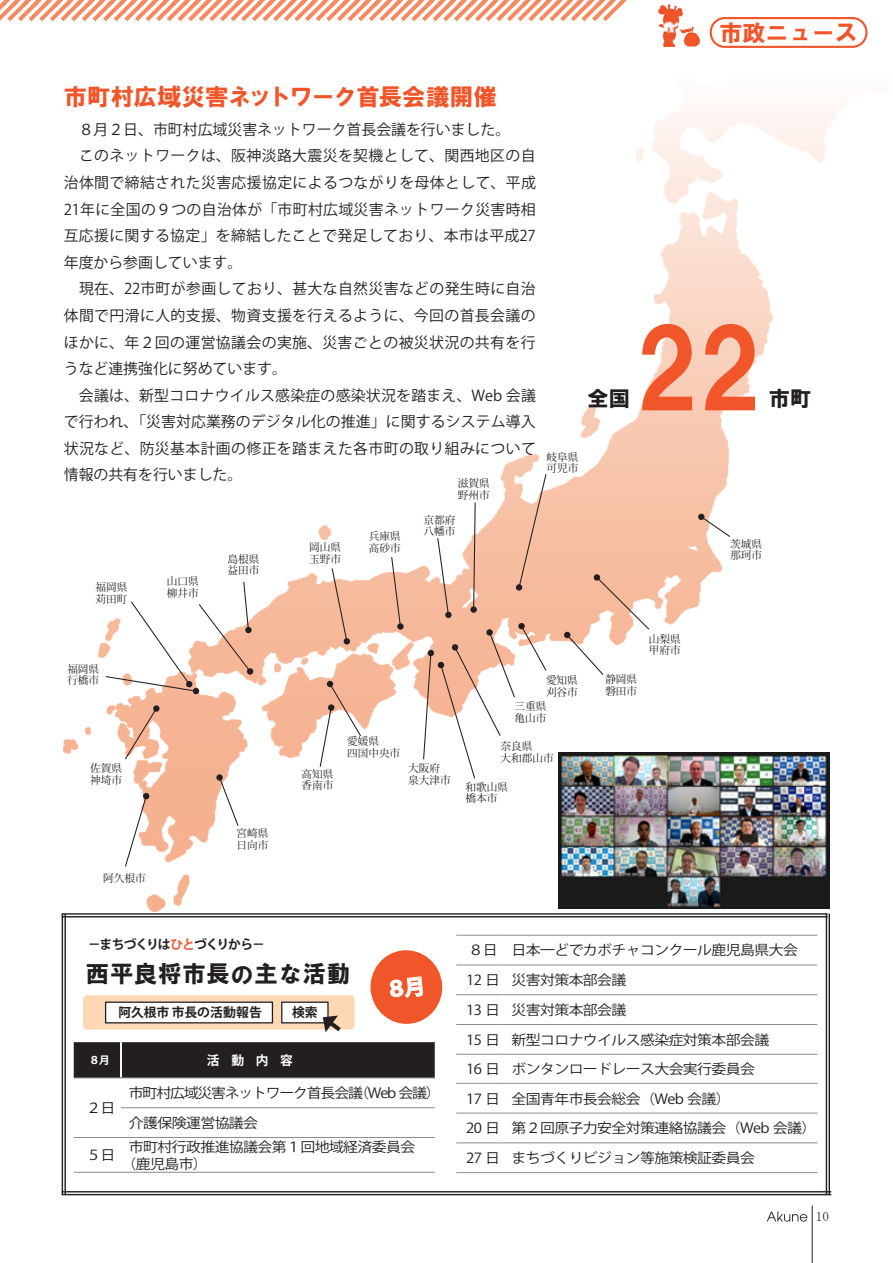
<style>
.page{position:relative;width:893px;height:1263px;background:#fff}
.page>*{position:absolute;margin:0;border:0;box-sizing:border-box;transform-origin:0 0}
.t1{font:106.35px "HGS Soei Kakugothic UB";color:#f1562a}
.t2{font:23.4px "HGS Soei Kakugothic UB";letter-spacing:-.01em;color:#f1562a}
.t3{font:23.4px "HGS Soei Kakugothic UB";letter-spacing:.03em;color:#231f20}
.t4{font:23.1px "HGS Soei Kakugothic UB";color:#f1562a}
.t5{font:21.3px "HGS Soei Kakugothic UB";color:#231f20}
.t6{font:14.85px/26.5px "Koz Go Pr 6 N";letter-spacing:.02em;color:#231f20}
.t7{font:13.8px "Koz Go Pr 6 N";letter-spacing:-.04em;color:#231f20;scale:1.08 1}
.t8{font:13.8px/29.7px "Koz Go Pr 6 N";letter-spacing:-.08em;color:#231f20;scale:1.08 1}
.t9{font:13.35px "MS Mincho";color:#231f20}
.t10{font:700 12.75px "Koz Go Pr 6 N";letter-spacing:-.07em;color:#231f20}
.t11{font:700 12.75px "Koz Go Pr 6 N";color:#fff}
.t12{font:700 12.75px "Koz Go Pr 6 N";letter-spacing:.005em;color:#231f20}
.t13{font:700 12.75px "Koz Go Pr 6 N";letter-spacing:-.03em;color:#231f20}
.t14{font:10.65px/11.7px "Koz Min Pr 6 N";color:#231f20}
.t15{font:700 10.65px "Koz Go Pr 6 N";color:#fff}
.s1{color:#f1562a}
</style>
<div class="page">
<hr style="left:812px;top:1205px;width:1px;height:58px;background:#231f20">
<svg style="left:767px;top:1211px;width:40px;height:10px"></svg>
<img style="left:64px;top:107px;width:778px;height:805px">
<svg style="left:124px;top:793px;width:25px;height:75px"></svg>
<svg style="left:218px;top:776px;width:21px;height:51px"></svg>
<svg style="left:216px;top:774px;width:7px;height:7px"></svg>
<svg style="left:124px;top:707px;width:34px;height:53px"></svg>
<div style="left:153px;top:705px;width:7px;height:7px;background:#231f20;border-radius:50%"></div>
<svg style="left:105px;top:581px;width:147px;height:113px"></svg>
<div style="left:247px;top:668px;width:6px;height:7px;background:#231f20;border-radius:50%"></div>
<svg style="left:331px;top:567px;width:19px;height:77px"></svg>
<svg style="left:390px;top:556px;width:12px;height:72px"></svg>
<svg style="left:397px;top:623px;width:7px;height:7px"></svg>
<svg style="left:422px;top:625px;width:125px;height:155px"></svg>
<div style="left:518px;top:623px;width:7px;height:6px;background:#231f20;border-radius:50%"></div>
<svg style="left:564px;top:576px;width:86px;height:100px"></svg>
<div style="left:594px;top:574px;width:6px;height:7px;background:#231f20;border-radius:50%"></div>
<svg style="left:437px;top:537px;width:13px;height:79px"></svg>
<div style="left:445px;top:612px;width:7px;height:6px;background:#231f20;border-radius:50%"></div>
<svg style="left:473px;top:501px;width:3px;height:106px"></svg>
<div style="left:470px;top:606px;width:7px;height:7px;background:#231f20;border-radius:50%"></div>
<svg style="left:518px;top:473px;width:29px;height:116px"></svg>
<div style="left:516px;top:584px;width:6px;height:7px;background:#231f20;border-radius:50%"></div>
<svg style="left:698px;top:514px;width:33px;height:24px"></svg>
<svg style="left:319px;top:681px;width:43px;height:87px"></svg>
<div style="left:710px;top:17px;width:157px;height:31px;border:2px solid #f1562a;border-radius:14px"></div>
<img style="left:658px;top:5px;width:24px;height:41px">
<img style="left:679px;top:28px;width:20px;height:18px">
<svg style="left:1px;top:0;width:626px;height:22px"></svg>
<hr style="left:62px;top:913px;width:766px;height:2px;background:#231f20">
<hr style="left:62px;top:916px;width:766px;height:1px;background:#231f20">
<hr style="left:829px;top:914px;width:1px;height:281px;background:#231f20">
<hr style="left:826px;top:914px;width:1px;height:281px;background:#231f20">
<hr style="left:64px;top:914px;width:2px;height:281px;background:#231f20">
<hr style="left:62px;top:914px;width:1px;height:281px;background:#231f20">
<hr style="left:62px;top:1191px;width:769px;height:1px;background:#231f20">
<hr style="left:62px;top:1194px;width:769px;height:1px;background:#231f20">
<div style="left:83px;top:995px;width:271px;height:34px;background:#fdd8b5;border-radius:4px"></div>
<div style="left:106px;top:1002px;width:166px;height:21px;background:#fff"></div>
<div style="left:105px;top:1001px;width:168px;height:22px;border:1px solid #231f20"></div>
<div style="left:282px;top:1002px;width:46px;height:21px;background:#fff"></div>
<div style="left:281px;top:1001px;width:48px;height:22px;border:1px solid #231f20"></div>
<svg style="left:292px;top:1005px;width:53px;height:27px"></svg>
<div style="left:74px;top:1042px;width:361px;height:35px;background:#231f20"></div>
<hr style="left:120px;top:1042px;width:2px;height:35px;background:#fff">
<hr style="left:74px;top:1077px;width:47px;height:1px;background:#8a8c8f">
<hr style="left:121px;top:1077px;width:314px;height:1px;background:#8a8c8f">
<hr style="left:121px;top:1107px;width:314px;height:1px;background:#8a8c8f">
<hr style="left:74px;top:1137px;width:47px;height:1px;background:#8a8c8f">
<hr style="left:121px;top:1137px;width:314px;height:1px;background:#8a8c8f">
<hr style="left:74px;top:1172px;width:47px;height:1px;background:#8a8c8f">
<hr style="left:121px;top:1172px;width:314px;height:1px;background:#8a8c8f">
<hr style="left:456px;top:935px;width:48px;height:1px;background:#8a8c8f">
<hr style="left:504px;top:935px;width:313px;height:1px;background:#8a8c8f">
<hr style="left:456px;top:964px;width:48px;height:1px;background:#8a8c8f">
<hr style="left:504px;top:964px;width:313px;height:1px;background:#8a8c8f">
<hr style="left:456px;top:994px;width:48px;height:1px;background:#8a8c8f">
<hr style="left:504px;top:994px;width:313px;height:1px;background:#8a8c8f">
<hr style="left:456px;top:1024px;width:48px;height:1px;background:#8a8c8f">
<hr style="left:504px;top:1024px;width:313px;height:1px;background:#8a8c8f">
<hr style="left:456px;top:1054px;width:48px;height:1px;background:#8a8c8f">
<hr style="left:504px;top:1054px;width:313px;height:1px;background:#8a8c8f">
<hr style="left:456px;top:1083px;width:48px;height:1px;background:#8a8c8f">
<hr style="left:504px;top:1083px;width:313px;height:1px;background:#8a8c8f">
<hr style="left:456px;top:1113px;width:48px;height:1px;background:#8a8c8f">
<hr style="left:504px;top:1113px;width:313px;height:1px;background:#8a8c8f">
<hr style="left:456px;top:1142px;width:48px;height:1px;background:#8a8c8f">
<hr style="left:504px;top:1142px;width:313px;height:1px;background:#8a8c8f">
<hr style="left:456px;top:1172px;width:48px;height:1px;background:#8a8c8f">
<hr style="left:504px;top:1172px;width:313px;height:1px;background:#8a8c8f">
<img style="left:558px;top:753px;width:271px;height:156px">
<svg style="left:370px;top:950px;width:73px;height:74px"></svg>
<h3 class="t4" style="left:719px;top:21px;width:140px">市政ニュース</h3>
<h2 class="t2" style="left:64px;top:85px;width:435px">市町村広域災害ネットワーク首長会議開催</h2>
<p class="t6" style="left:64px;top:116px;width:474px">　８月２日、市町村広域災害ネットワーク首長会議を行いました。<br>　このネットワークは、阪神淡路大震災を契機として、関西地区の自治体間で締結された災害応援協定によるつながりを母体として、平成<br>21年に全国の９つの自治体が「市町村広域災害ネットワーク災害時相互応援に関する協定」を締結したことで発足しており、本市は平成27年度から参画しています。<br>　現在、22市町が参画しており、甚大な自然災害などの発生時に自治体間で円滑に人的支援、物資支援を行えるように、今回の首長会議のほかに、年２回の運営協議会の実施、災害ごとの被災状況の共有を行うなど連携強化に努めています。<br>　会議は、新型コロナウイルス感染症の感染状況を踏まえ、Web 会議で行われ、「災害対応業務のデジタル化の推進」に関するシステム導入状況など、防災基本計画の修正を踏まえた各市町の取り組みについて情報の共有を行いました。</p>
<p class="t14" style="left:458px;top:477px;width:33px">滋賀県野州市</p>
<p class="t14" style="left:96px;top:581px;width:33px">福岡県苅田町</p>
<p class="t14" style="left:167px;top:576px;width:33px">山口県柳井市</p>
<p class="t14" style="left:227px;top:553px;width:33px">島根県益田市</p>
<p class="t14" style="left:309px;top:542px;width:33px">岡山県玉野市</p>
<p class="t14" style="left:369px;top:530px;width:33px">兵庫県高砂市</p>
<p class="t14" style="left:424px;top:514px;width:33px">京都府八幡市</p>
<h1 class="t1" style="left:634px;top:315px;width:131px">22</h1>
<h3 class="t5" style="left:587px;top:388px;width:153px">全国　　　　　</h3>
<h3 class="t5" style="left:769px;top:388px;width:44px">市町</h3>
<p class="t14" style="left:546px;top:451px;width:33px">岐阜県可児市</p>
<p class="t14" style="left:730px;top:538px;width:33px">茨城県那珂市</p>
<p class="t14" style="left:67px;top:663px;width:33px">福岡県行橋市</p>
<p class="t14" style="left:546px;top:675px;width:33px">愛知県刈谷市</p>
<p class="t14" style="left:605px;top:673px;width:33px">静岡県磐田市</p>
<p class="t14" style="left:649px;top:633px;width:33px">山梨県甲府市</p>
<p class="t14" style="left:90px;top:763px;width:33px">佐賀県神埼市</p>
<p class="t14" style="left:103px;top:873px;width:44px">阿久根市</p>
<p class="t14" style="left:236px;top:828px;width:33px">宮崎県日向市</p>
<p class="t14" style="left:302px;top:768px;width:33px">高知県香南市</p>
<p class="t14" style="left:347px;top:736px;width:55px">愛媛県<br>四国中央市</p>
<p class="t14" style="left:408px;top:763px;width:33px">大阪府</p>
<p class="t14" style="left:408px;top:774px;width:44px">泉大津市</p>
<p class="t14" style="left:514px;top:701px;width:33px">三重県亀山市</p>
<p class="t14" style="left:501px;top:740px;width:55px">奈良県<br>大和郡山市</p>
<p class="t14" style="left:466px;top:781px;width:44px">和歌山県</p>
<p class="t14" style="left:466px;top:793px;width:33px">橋本市</p>
<p class="t10" style="left:88px;top:937px;width:179px">－まちづくりは<span class="s1">ひと</span>づくりから－</p>
<h2 class="t3" style="left:86px;top:961px;width:266px">西平良将市長の主な活動</h2>
<p class="t13" style="left:292px;top:1005px;width:27px">検索</p>
<p class="t12" style="left:119px;top:1005px;width:145px">阿久根市市長の活動報告</p>
<p class="t11" style="left:135px;top:1053px;width:160px">　　　　 　活　動　内　容</p>
<p class="t15" style="left:89px;top:1054px;width:22px">８月</p>
<p class="t7" style="left:86px;top:1100px;width:29px">２日</p>
<p class="t8" style="left:129px;top:1078px;width:218px">市町村広域災害ネットワーク首長会議介護保険運営協議会</p>
<p class="t7" style="left:129px;top:1139px;width:267px">市町村行政推進協議会第１回地域経済委員会</p>
<p class="t7" style="left:354px;top:1085px;width:82px">（Web 会議(</p>
<p class="t7" style="left:86px;top:1147px;width:29px">５日</p>
<p class="t7" style="left:122px;top:1156px;width:81px">（鹿児島市(</p>
<p class="t7" style="left:469px;top:942px;width:29px">８日</p>
<p class="t7" style="left:511px;top:942px;width:267px">日本一どでカボチャコンクール鹿児島県大会</p>
<p class="t7" style="left:466px;top:972px;width:33px">12日</p>
<p class="t7" style="left:511px;top:972px;width:108px">災害対策本部会議</p>
<p class="t7" style="left:466px;top:1002px;width:33px">13日</p>
<p class="t7" style="left:511px;top:1002px;width:108px">災害対策本部会議</p>
<p class="t7" style="left:466px;top:1032px;width:33px">15日</p>
<p class="t7" style="left:511px;top:1032px;width:240px">新型コロナウイルス感染症対策本部会議</p>
<p class="t7" style="left:466px;top:1061px;width:33px">16日</p>
<p class="t7" style="left:511px;top:1061px;width:227px">ボンタンロードレース大会実行委員会</p>
<p class="t7" style="left:466px;top:1091px;width:33px">17日</p>
<p class="t7" style="left:511px;top:1091px;width:204px">全国青年市長会総会（Web 会議(</p>
<p class="t7" style="left:466px;top:1120px;width:33px">20日</p>
<p class="t7" style="left:511px;top:1120px;width:284px">第２回原子力安全対策連絡協議会（Web 会議(</p>
<p class="t7" style="left:466px;top:1150px;width:33px">27日</p>
<p class="t7" style="left:511px;top:1150px;width:227px">まちづくりビジョン等施策検証委員会</p>
<p class="t9" style="left:816px;top:1209px;width:15px">10</p>
</div>
